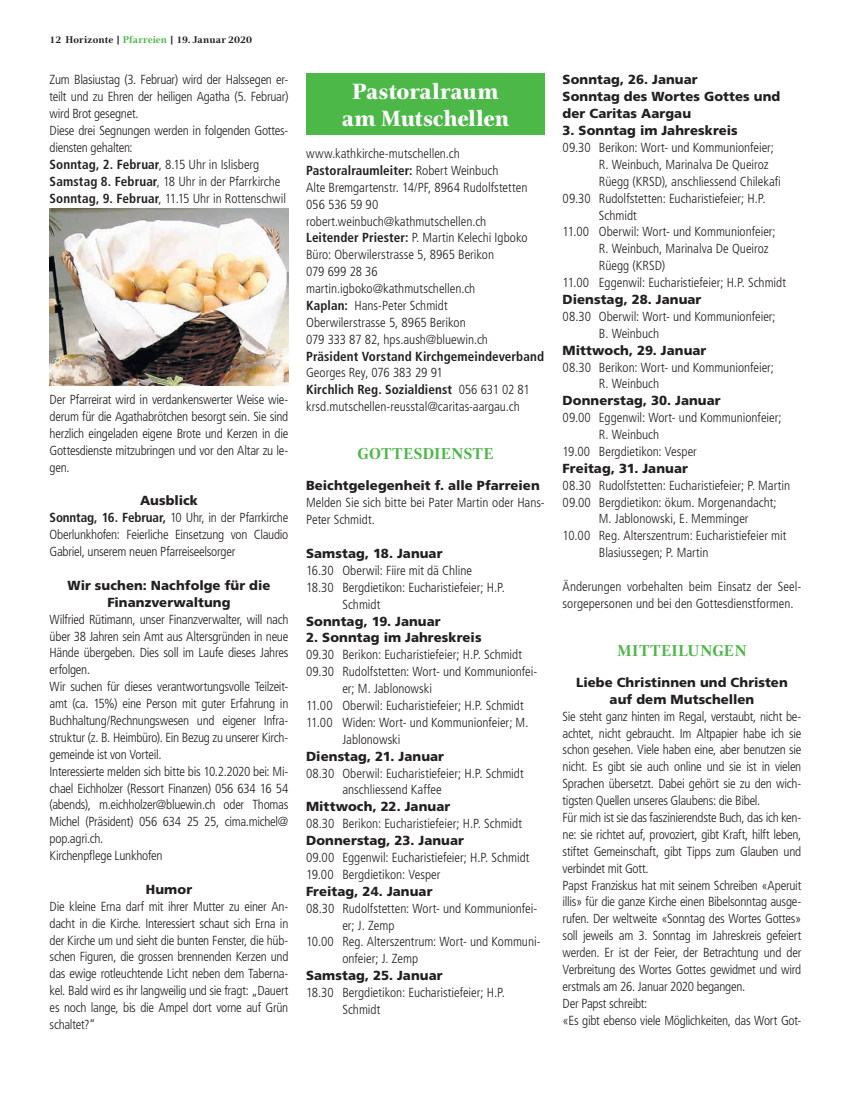
<style>
.page{position:relative;width:851px;height:1099px;background:#fff}
.page>*{position:absolute;margin:0;border:0;box-sizing:border-box;transform-origin:0 0}
.t1{font:800 22.5px/27.5px "Civita";letter-spacing:-.005em;color:#fff;text-align:center}
.t2{font:700 16.12px "Civita";letter-spacing:.02em;color:#4cb848}
.t3{font:300 condensed 13.12px/16.9px "Frutiger LT Std";letter-spacing:-.01em;color:#231f20}
.t4{font:900 13.12px/16.9px "Frutiger LT Std";letter-spacing:.005em;color:#231f20;text-align:center}
.t5{font:700 condensed 13.12px "Frutiger LT Std";letter-spacing:.005em;color:#231f20}
.t6{font:700 10px "Civita";letter-spacing:.005em;color:#231f20}
.s1{color:#4cb848}
.s2{font-weight:700}
.s3{font-weight:900;font-stretch:normal}
</style>
<div class="page">
<img style="left:50px;top:209px;width:238px;height:176px">
<div style="left:306px;top:74px;width:238px;height:61px;background:#4cb848"></div>
<p class="t6" style="left:50px;top:33px;width:204px">12 Horizonte | <span class="s1">Pfarreien</span> | 19. Januar 2020</p>
<p class="t3" style="left:50px;top:71px;width:240px">Zum Blasiustag (3. Februar) wird der Halssegen er&shy;teilt und zu Ehren der heiligen Agatha (5. Februar) wird Brot gesegnet.<br>Diese drei Segnungen werden in folgenden Gottes&shy;diensten gehalten:<br><span class="s2">Sonntag, 2. Februar</span>, 8.15 Uhr in Islisberg <span class="s2">Samstag 8. Februar</span>, 18 Uhr in der Pfarrkirche <span class="s2">Sonntag, 9. Februar</span>, 11.15 Uhr in Rottenschwil</p>
<p class="t3" style="left:50px;top:391px;width:240px;text-align:justify">Der Pfarreirat wird in verdankenswerter Weise wie&shy;derum für die Agathabrötchen besorgt sein. Sie sind herzlich eingeladen eigene Brote und Kerzen in die Gottesdienste mitzubringen und vor den Altar zu le&shy;gen.</p>
<p class="t3" style="left:50px;top:492px;width:240px;text-indent:90px"><span class="s3">Ausblick<br></span><span class="s2">Sonntag, 16. Februar,</span> 10 Uhr, in der Pfarrkirche Oberlunkhofen: Feierliche Einsetzung von Claudio Gabriel, unserem neuen Pfarreiseelsorger</p>
<p class="t4" style="left:68px;top:577px;width:204px">Wir suchen: Nachfolge für die<br>Finanzverwaltung</p>
<p class="t3" style="left:50px;top:611px;width:240px">Wilfried Rütimann, unser Finanzverwalter, will nach über 38 Jahren sein Amt aus Altersgründen in neue Hände übergeben. Dies soll im Laufe dieses Jahres erfolgen.<br>Wir suchen für dieses verantwortungsvolle Teilzeit&shy;amt (ca. 15%) eine Person mit guter Erfahrung in Buchhaltung/Rechnungswesen und eigener Infra&shy;struktur (z. B. Heimbüro). Ein Bezug zu unserer Kirch&shy;gemeinde ist von Vorteil.<br>Interessierte melden sich bitte bis 10.2.2020 bei: Mi&shy;chael Eichholzer (Ressort Finanzen) 056 634 16 54 (abends), m.eichholzer@bluewin.ch oder Thomas Michel (Präsident) 056 634 25 25, cima.michel@ pop.agri.ch.<br>Kirchenpflege Lunkhofen</p>
<p class="t4" style="left:146px;top:880px;width:48px">Humor</p>
<p class="t3" style="left:50px;top:897px;width:240px;text-align:justify">Die kleine Erna darf mit ihrer Mutter zu einer An&shy;dacht in die Kirche. Interessiert schaut sich Erna in der Kirche um und sieht die bunten Fenster, die hüb&shy;schen Figuren, die grossen brennenden Kerzen und das ewige rotleuchtende Licht neben dem Taberna&shy;kel. Bald wird es ihr langweilig und sie fragt: „Dauert es noch lange, bis die Ampel dort vorne auf Grün schaltet?“</p>
<h1 class="t1" style="left:342px;top:77px;width:169px">Pastoralraum am Mutschellen</h1>
<p class="t3" style="left:306px;top:145px;width:223px">www.kathkirche-mutschellen.ch <span class="s2">Pastoralraumleiter:</span> Robert Weinbuch<br>Alte Bremgartenstr. 14/PF, 8964 Rudolfstetten 056 536 59 90 robert.weinbuch@kathmutschellen.ch <span class="s2">Leitender Priester:</span> P. Martin Kelechi Igboko Büro: Oberwilerstrasse 5, 8965 Berikon<br>079 699 28 36 martin.igboko@kathmutschellen.ch<br><span class="s2">Kaplan:</span> Hans-Peter Schmidt Oberwilerstrasse 5, 8965 Berikon<br>079 333 87 82, hps.aush@bluewin.ch</p>
<p class="t5" style="left:306px;top:348px;width:239px">Präsident Vorstand Kirchgemeindeverband</p>
<p class="t3" style="left:306px;top:365px;width:225px">Georges Rey, 076 383 29 91<br><span class="s2">Kirchlich Reg. Sozialdienst</span> 056 631 02 81 krsd.mutschellen-reusstal@caritas-aargau.ch</p>
<p class="t2" style="left:357px;top:443px;width:138px">GOTTESDIENSTE</p>
<p class="t4" style="left:306px;top:477px;width:235px">Beichtgelegenheit f. alle Pfarreien</p>
<p class="t3" style="left:306px;top:494px;width:240px">Melden Sie sich bitte bei Pater Martin oder Hans-<br>Peter Schmidt.</p>
<p class="t4" style="left:306px;top:545px;width:138px">Samstag, 18. Januar</p>
<p class="t3" style="left:306px;top:562px;width:167px">16.30 Oberwil: Fiire mit dä Chline</p>
<p class="t3" style="left:306px;top:579px;width:200px">18.30 Bergdietikon: Eucharistiefeier; H.P.</p>
<p class="t3" style="left:342px;top:596px;width:39px">Schmidt</p>
<p class="t4" style="left:306px;top:612px;width:136px">Sonntag, 19. Januar</p>
<p class="t4" style="left:306px;top:629px;width:177px">2. Sonntag im Jahreskreis</p>
<p class="t3" style="left:306px;top:646px;width:217px">09.30 Berikon: Eucharistiefeier; H.P. Schmidt</p>
<p class="t3" style="left:306px;top:663px;width:233px">09.30 Rudolfstetten: Wort- und Kommunionfei-</p>
<p class="t3" style="left:342px;top:680px;width:91px">er; M. Jablonowski</p>
<p class="t3" style="left:306px;top:697px;width:219px">11.00 Oberwil: Eucharistiefeier; H.P. Schmidt</p>
<p class="t3" style="left:306px;top:714px;width:224px">11.00 Widen: Wort- und Kommunionfeier; M.</p>
<p class="t3" style="left:342px;top:731px;width:60px">Jablonowski</p>
<p class="t4" style="left:306px;top:747px;width:139px">Dienstag, 21. Januar</p>
<p class="t3" style="left:342px;top:764px;width:183px;text-indent:-36px">08.30 Oberwil: Eucharistiefeier; H.P. Schmidt anschliessend Kaffee</p>
<p class="t4" style="left:306px;top:798px;width:146px">Mittwoch, 22. Januar</p>
<p class="t3" style="left:306px;top:815px;width:217px">08.30 Berikon: Eucharistiefeier; H.P. Schmidt</p>
<p class="t4" style="left:306px;top:832px;width:159px">Donnerstag, 23. Januar</p>
<p class="t3" style="left:306px;top:849px;width:225px">09.00 Eggenwil: Eucharistiefeier; H.P. Schmidt<br>19.00 Bergdietikon: Vesper</p>
<p class="t4" style="left:306px;top:882px;width:128px">Freitag, 24. Januar</p>
<p class="t3" style="left:306px;top:899px;width:233px">08.30 Rudolfstetten: Wort- und Kommunionfei-</p>
<p class="t3" style="left:342px;top:916px;width:53px">er; J. Zemp</p>
<p class="t3" style="left:306px;top:933px;width:236px">10.00 Reg. Alterszentrum: Wort- und Kommuni-</p>
<p class="t3" style="left:342px;top:950px;width:77px">onfeier; J. Zemp</p>
<p class="t4" style="left:306px;top:967px;width:138px">Samstag, 25. Januar</p>
<p class="t3" style="left:342px;top:984px;width:164px;text-indent:-36px">18.30 Bergdietikon: Eucharistiefeier; H.P.<br>Schmidt</p>
<p class="t4" style="left:562px;top:71px;width:219px;text-align:left">Sonntag, 26. Januar<br>Sonntag des Wortes Gottes und der Caritas Aargau</p>
<p class="t4" style="left:562px;top:122px;width:177px">3. Sonntag im Jahreskreis</p>
<p class="t3" style="left:562px;top:139px;width:213px">09.30 Berikon: Wort- und Kommunionfeier;</p>
<p class="t3" style="left:598px;top:156px;width:171px">R. Weinbuch, Marinalva De Queiroz</p>
<p class="t3" style="left:598px;top:173px;width:183px">Rüegg (KRSD), anschliessend Chilekafi</p>
<p class="t3" style="left:562px;top:190px;width:204px">09.30 Rudolfstetten: Eucharistiefeier; H.P.</p>
<p class="t3" style="left:598px;top:207px;width:39px">Schmidt</p>
<p class="t3" style="left:562px;top:223px;width:215px">11.00 Oberwil: Wort- und Kommunionfeier;</p>
<p class="t3" style="left:598px;top:240px;width:171px">R. Weinbuch, Marinalva De Queiroz</p>
<p class="t3" style="left:598px;top:257px;width:68px">Rüegg (KRSD)</p>
<p class="t3" style="left:562px;top:274px;width:225px">11.00 Eggenwil: Eucharistiefeier; H.P. Schmidt</p>
<p class="t4" style="left:562px;top:291px;width:140px">Dienstag, 28. Januar</p>
<p class="t3" style="left:598px;top:308px;width:178px;text-indent:-36px">08.30 Oberwil: Wort- und Kommunionfeier;<br>B. Weinbuch</p>
<p class="t4" style="left:562px;top:341px;width:145px">Mittwoch, 29. Januar</p>
<p class="t3" style="left:598px;top:359px;width:177px;text-indent:-36px">08.30 Berikon: Wort- und Kommunionfeier;<br>R. Weinbuch</p>
<p class="t4" style="left:562px;top:392px;width:159px">Donnerstag, 30. Januar</p>
<p class="t3" style="left:562px;top:409px;width:220px">09.00 Eggenwil: Wort- und Kommunionfeier;</p>
<p class="t3" style="left:598px;top:426px;width:62px">R. Weinbuch</p>
<p class="t3" style="left:562px;top:443px;width:136px">19.00 Bergdietikon: Vesper</p>
<p class="t4" style="left:562px;top:460px;width:127px">Freitag, 31. Januar</p>
<p class="t3" style="left:562px;top:477px;width:229px">08.30 Rudolfstetten: Eucharistiefeier; P. Martin</p>
<p class="t3" style="left:562px;top:494px;width:215px">09.00 Bergdietikon: ökum. Morgenandacht;</p>
<p class="t3" style="left:598px;top:510px;width:151px">M. Jablonowski, E. Memminger</p>
<p class="t3" style="left:562px;top:527px;width:225px">10.00 Reg. Alterszentrum: Eucharistiefeier mit</p>
<p class="t3" style="left:598px;top:544px;width:111px">Blasiussegen; P. Martin</p>
<p class="t3" style="left:562px;top:578px;width:240px">Änderungen vorbehalten beim Einsatz der Seel&shy;sorgepersonen und bei den Gottesdienstformen.</p>
<p class="t2" style="left:617px;top:639px;width:131px">MITTEILUNGEN</p>
<p class="t4" style="left:576px;top:674px;width:213px">Liebe Christinnen und Christen auf dem Mutschellen</p>
<p class="t3" style="left:562px;top:708px;width:240px">Sie steht ganz hinten im Regal, verstaubt, nicht be&shy;achtet, nicht gebraucht. Im Altpapier habe ich sie schon gesehen. Viele haben eine, aber benutzen sie nicht. Es gibt sie auch online und sie ist in vielen Sprachen übersetzt. Dabei gehört sie zu den wich&shy;tigsten Quellen unseres Glaubens: die Bibel.<br>Für mich ist sie das faszinierendste Buch, das ich ken&shy;ne: sie richtet auf, provoziert, gibt Kraft, hilft leben, stiftet Gemeinschaft, gibt Tipps zum Glauben und verbindet mit Gott.<br>Papst Franziskus hat mit seinem Schreiben «Aperuit illis» für die ganze Kirche einen Bibelsonntag ausge&shy;rufen. Der weltweite «Sonntag des Wortes Gottes» soll jeweils am 3. Sonntag im Jahreskreis gefeiert werden. Er ist der Feier, der Betrachtung und der Verbreitung des Wortes Gottes gewidmet und wird erstmals am 26. Januar 2020 begangen.<br>Der Papst schreibt:<br>«Es gibt ebenso viele Möglichkeiten, das Wort Got-</p>
</div>
